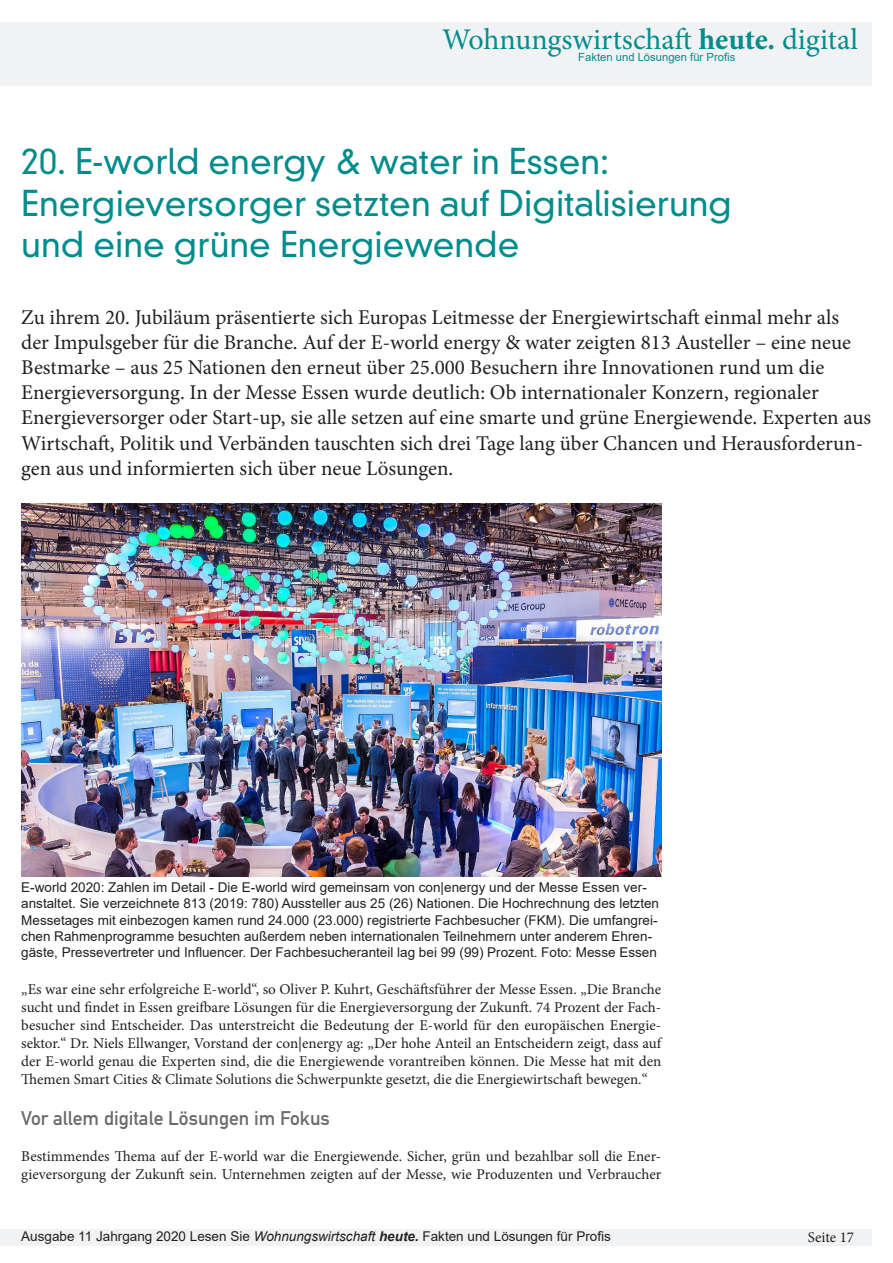
<style>
.page{position:relative;width:893px;height:1263px;background:#fff}
.page>*{position:absolute;margin:0;border:0;box-sizing:border-box;transform-origin:0 0}
.t1{font:300 34.5px "DIN Neuzeit Grotesk Std";color:#038c8c}
.t2{font:30px "Minion Pro";color:#038c8c}
.t3{font:21px/25.2px "Minion Pro";color:#231f20}
.t4{font:19.5px "DIN Mittelschrift Std";color:#6b6b6b}
.t5{font:15px/18px "Minion Pro";color:#231f20;text-align:justify}
.t6{font:13.5px/16.2px "Arial";color:#231f20}
.t7{font:11.25px "Arial";color:#038c8c}
.s1{font-weight:700}
.s2{font-style:italic}
.s3{font-weight:700;font-style:italic}
</style>
<div class="page">
<div style="left:0;top:22px;width:872px;height:64px;background:#f1f2f3"></div>
<div style="left:0;top:1229px;width:872px;height:17px;background:#f1f2f3"></div>
<img style="left:21px;top:504px;width:640px;height:372px">
<p class="t2" style="left:442px;top:20px;width:417px">Wohnungswirtschaft <span class="s1">heute.</span> digital</p>
<p class="t7" style="left:578px;top:49px;width:158px">Fakten und Lösungen für Profis</p>
<p class="t1" style="left:21px;top:141px;width:589px">20. E-world energy &amp; water in Essen:</p>
<p class="t1" style="left:21px;top:182px;width:712px">Energieversorger setzten auf Digitalisierung</p>
<p class="t1" style="left:21px;top:224px;width:500px">und eine grüne Energiewende</p>
<p class="t3" style="left:21px;top:304px;width:851px">Zu ihrem 20. Jubiläum präsentierte sich Europas Leitmesse der Energiewirtschaft einmal mehr als der Impulsgeber für die Branche. Auf der E-world energy &amp; water zeigten 813 Austeller – eine neue Bestmarke – aus 25 Nationen den erneut über 25.000 Besuchern ihre Innovationen rund um die Energieversorgung. In der Messe Essen wurde deutlich: Ob internationaler Konzern, regionaler Energieversorger oder Start-up, sie alle setzen auf eine smarte und grüne Energiewende. Experten aus Wirtschaft, Politik und Verbänden tauschten sich drei Tage lang über Chancen und Herausforderun&shy;gen aus und informierten sich über neue Lösungen.</p>
<p class="t6" style="left:21px;top:879px;width:639px">E-world 2020: Zahlen im Detail - Die E-world wird gemeinsam von con|energy und der Messe Essen ver&shy;anstaltet. Sie verzeichnete 813 (2019: 780) Aussteller aus 25 (26) Nationen. Die Hochrechnung des letzten Messetages mit einbezogen kamen rund 24.000 (23.000) registrierte Fachbesucher (FKM). Die umfangrei&shy;chen Rahmenprogramme besuchten außerdem neben internationalen Teilnehmern unter anderem Ehren&shy;gäste, Pressevertreter und Influencer. Der Fachbesucheranteil lag bei 99 (99) Prozent. Foto: Messe Essen</p>
<p class="t5" style="left:21px;top:980px;width:641px">„Es war eine sehr erfolgreiche E-world“, so Oliver P. Kuhrt, Geschäftsführer der Messe Essen. „Die Branche sucht und findet in Essen greifbare Lösungen für die Energieversorgung der Zukunft. 74 Prozent der Fach&shy;besucher sind Entscheider. Das unterstreicht die Bedeutung der E-world für den europäischen Energie&shy;sektor.“ Dr. Niels Ellwanger, Vorstand der con|energy ag: „Der hohe Anteil an Entscheidern zeigt, dass auf der E-world genau die Experten sind, die die Energiewende vorantreiben können. Die Messe hat mit den Themen Smart Cities &amp; Climate Solutions die Schwerpunkte gesetzt, die die Energiewirtschaft bewegen.“</p>
<p class="t4" style="left:21px;top:1107px;width:310px">Vor allem digitale Lösungen im Fokus</p>
<p class="t5" style="left:21px;top:1147px;width:641px">Bestimmendes Thema auf der E-world war die Energiewende. Sicher, grün und bezahlbar soll die Ener&shy;gieversorgung der Zukunft sein. Unternehmen zeigten auf der Messe, wie Produzenten und Verbraucher</p>
<p class="t6" style="left:21px;top:1227px;width:591px">Ausgabe 11 Jahrgang 2020 Lesen Sie <span class="s2">Wohnungswirtschaft</span> <span class="s3">heute.</span> Fakten und Lösungen für Profis</p>
<p class="t5" style="left:808px;top:1229px;width:48px">Seite 17</p>
</div>
